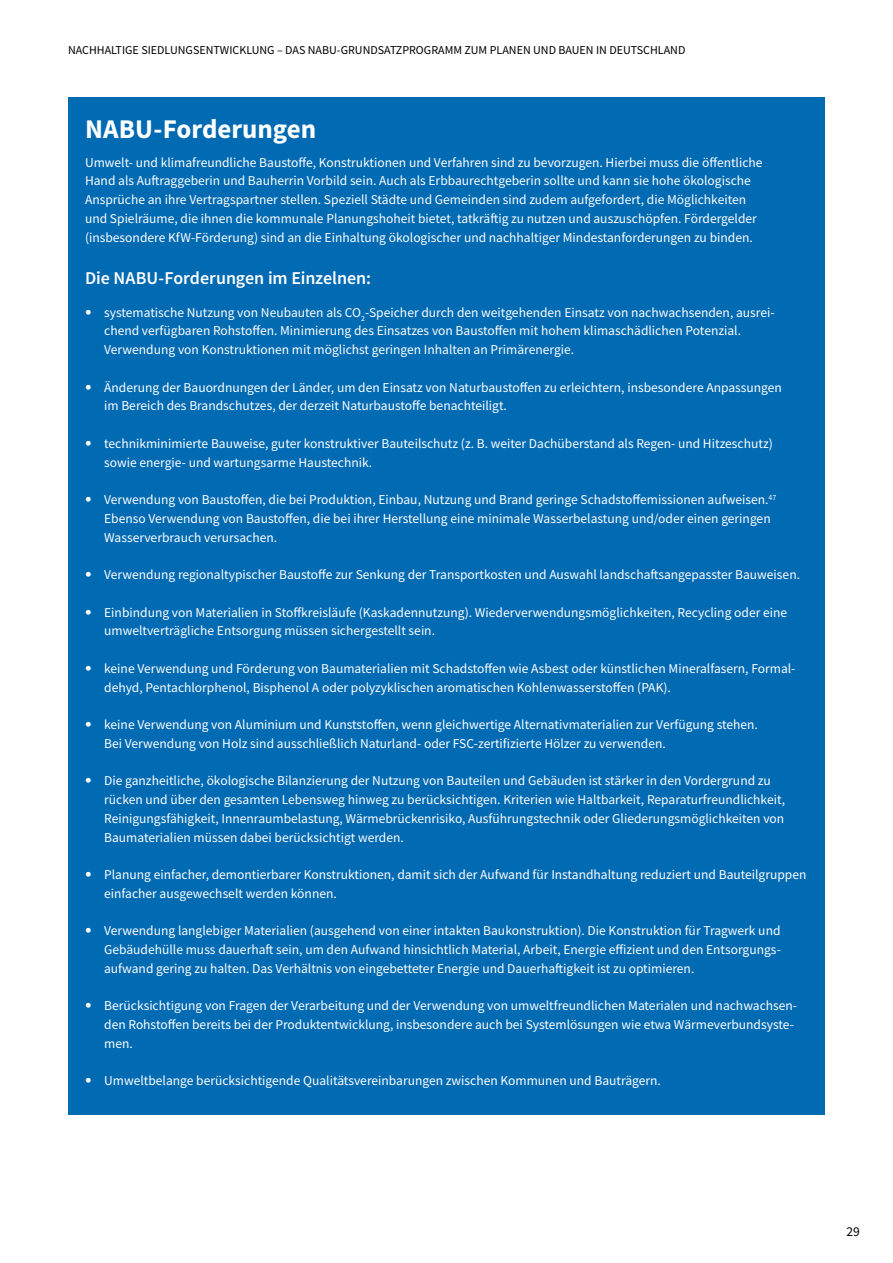
<style>
.page{position:relative;width:893px;height:1263px;background:#fff}
.page>*{position:absolute;margin:0;border:0;box-sizing:border-box;transform-origin:0 0}
.t1{font:700 27px "Source Sans Pro";letter-spacing:-.005em;color:#fff}
.t2{font:600 18px "Source Sans Pro";letter-spacing:-.005em;color:#fff}
.t3{font:13.5px/18.8px "Source Sans Pro";color:#fff}
.t4{font:13.5px "Source Sans Pro";color:#000}
.t5{font:12px "Source Sans Pro";color:#000}
.s1{font-family:"Swift Com"}
</style>
<div class="page">
<div style="left:68px;top:98px;width:757px;height:1017px;background:#006ab3"></div>
<p class="t5" style="left:68px;top:42px;width:619px">Nachhaltige Siedlungsentwicklung – Das NABU-Grun dsatzprogramm zum Plan en un d Bauen in Deutschlan d</p>
<h1 class="t1" style="left:85px;top:111px;width:233px">NABU-Forderungen</h1>
<p class="t3" style="left:85px;top:153px;width:679px">Umwelt- und klimafreundliche Baustoffe, Konstruktionen und Verfahren sind zu bevorzugen. Hierbei muss die öffentliche Hand als Auftraggeberin und Bauherrin Vorbild sein. Auch als Erbbaurechtgeberin sollte und kann sie hohe ökologische Ansprüche an ihre Vertragspartner stellen. Speziell Städte und Gemeinden sind zudem aufgefordert, die Möglichkeiten und Spielräume, die ihnen die kommunale Planungshoheit bietet, tatkräftig zu nutzen und auszuschöpfen. Fördergelder (insbesondere KfW-Förderung) sind an die Einhaltung ökologischer und nachhaltiger Mindestanforderungen zu binden.</p>
<h2 class="t2" style="left:85px;top:267px;width:288px">Die NABU-Forderungen im Einzelnen:</h2>
<p class="t3" style="left:104px;top:303px;width:672px;text-indent:-19px"><span class="s1">•</span> systematische Nutzung von Neubauten als CO<sub>2</sub>-Speicher durch den weitgehenden Einsatz von nachwachsenden, ausrei&shy;chend verfügbaren Rohstoffen. Minimierung des Einsatzes von Baustoffen mit hohem klimaschädlichen Potenzial.<br>Verwendung von Konstruktionen mit möglichst geringen Inhalten an Primärenergie.</p>
<p class="t3" style="left:104px;top:378px;width:679px;text-indent:-19px"><span class="s1">•</span> Änderung der Bauordnungen der Länder, um den Einsatz von Naturbaustoffen zu erleichtern, insbesondere Anpassungen im Bereich des Brandschutzes, der derzeit Naturbaustoffe benachteiligt.</p>
<p class="t3" style="left:104px;top:434px;width:670px;text-indent:-19px"><span class="s1">•</span> technikminimierte Bauweise, guter konstruktiver Bauteilschutz (z. B. weiter Dachüberstand als Regen- und Hitzeschutz) sowie energie- und wartungsarme Haustechnik.</p>
<p class="t3" style="left:104px;top:490px;width:674px;text-indent:-19px"><span class="s1">•</span> Verwendung von Baustoffen, die bei Produktion, Einbau, Nutzung und Brand geringe Schadstoffemissionen aufweisen.<sup>47<br></sup>Ebenso Verwendung von Baustoffen, die bei ihrer Herstellung eine minimale Wasserbelastung und/oder einen geringen<br>Wasserverbrauch verursachen.</p>
<p class="t3" style="left:85px;top:565px;width:716px"><span class="s1">•</span> Verwendung regionaltypischer Baustoffe zur Senkung der Transportkosten und Auswahl landschaftsangepasster Bauweisen.</p>
<p class="t3" style="left:104px;top:603px;width:684px;text-indent:-19px"><span class="s1">•</span> Einbindung von Materialien in Stoffkreisläufe (Kaskadennutzung). Wiederverwendungsmöglichkeiten, Recycling oder eine umweltverträgliche Entsorgung müssen sichergestellt sein.</p>
<p class="t3" style="left:104px;top:659px;width:693px;text-indent:-19px"><span class="s1">•</span> keine Verwendung und Förderung von Baumaterialien mit Schadstoffen wie Asbest oder künstlichen Mineralfasern, Formal&shy;dehyd, Pentachlorphenol, Bisphenol A oder polyzyklischen aromatischen Kohlenwasserstoffen (PAK).</p>
<p class="t3" style="left:104px;top:715px;width:655px;text-indent:-19px"><span class="s1">•</span> keine Verwendung von Aluminium und Kunststoffen, wenn gleichwertige Alternativmaterialien zur Verfügung stehen.<br>Bei Verwendung von Holz sind ausschließlich Naturland- oder FSC-zertifizierte Hölzer zu verwenden.</p>
<p class="t3" style="left:104px;top:771px;width:682px;text-indent:-19px"><span class="s1">•</span> Die ganzheitliche, ökologische Bilanzierung der Nutzung von Bauteilen und Gebäuden ist stärker in den Vordergrund zu rücken und über den gesamten Lebensweg hinweg zu berücksichtigen. Kriterien wie Haltbarkeit, Reparaturfreundlichkeit, Reinigungsfähigkeit, Innenraumbelastung, Wärmebrückenrisiko, Ausführungstechnik oder Gliederungsmöglichkeiten von Baumaterialien müssen dabei berücksichtigt werden.</p>
<p class="t3" style="left:104px;top:865px;width:704px;text-indent:-19px"><span class="s1">•</span> Planung einfacher, demontierbarer Konstruktionen, damit sich der Aufwand für Instandhaltung reduziert und Bauteilgruppen einfacher ausgewechselt werden können.</p>
<p class="t3" style="left:104px;top:921px;width:678px;text-align:justify;text-indent:-19px"><span class="s1">•</span> Verwendung langlebiger Materialien (ausgehend von einer intakten Baukonstruktion). Die Konstruktion für Tragwerk und Gebäudehülle muss dauerhaft sein, um den Aufwand hinsichtlich Material, Arbeit, Energie effizient und den Entsorgungs&shy;aufwand gering zu halten. Das Verhältnis von eingebetteter Energie und Dauerhaftigkeit ist zu optimieren.</p>
<p class="t3" style="left:104px;top:996px;width:694px;text-indent:-19px"><span class="s1">•</span> Berücksichtigung von Fragen der Verarbeitung und der Verwendung von umweltfreundlichen Materialen und nachwachsen&shy;den Rohstoffen bereits bei der Produktentwicklung, insbesondere auch bei Systemlösungen wie etwa Wärmeverbundsyste&shy;men.</p>
<p class="t3" style="left:85px;top:1071px;width:577px"><span class="s1">•</span> Umweltbelange berücksichtigende Qualitätsvereinbarungen zwischen Kommunen und Bauträgern.</p>
<p class="t4" style="left:847px;top:1223px;width:15px">29</p>
</div>
